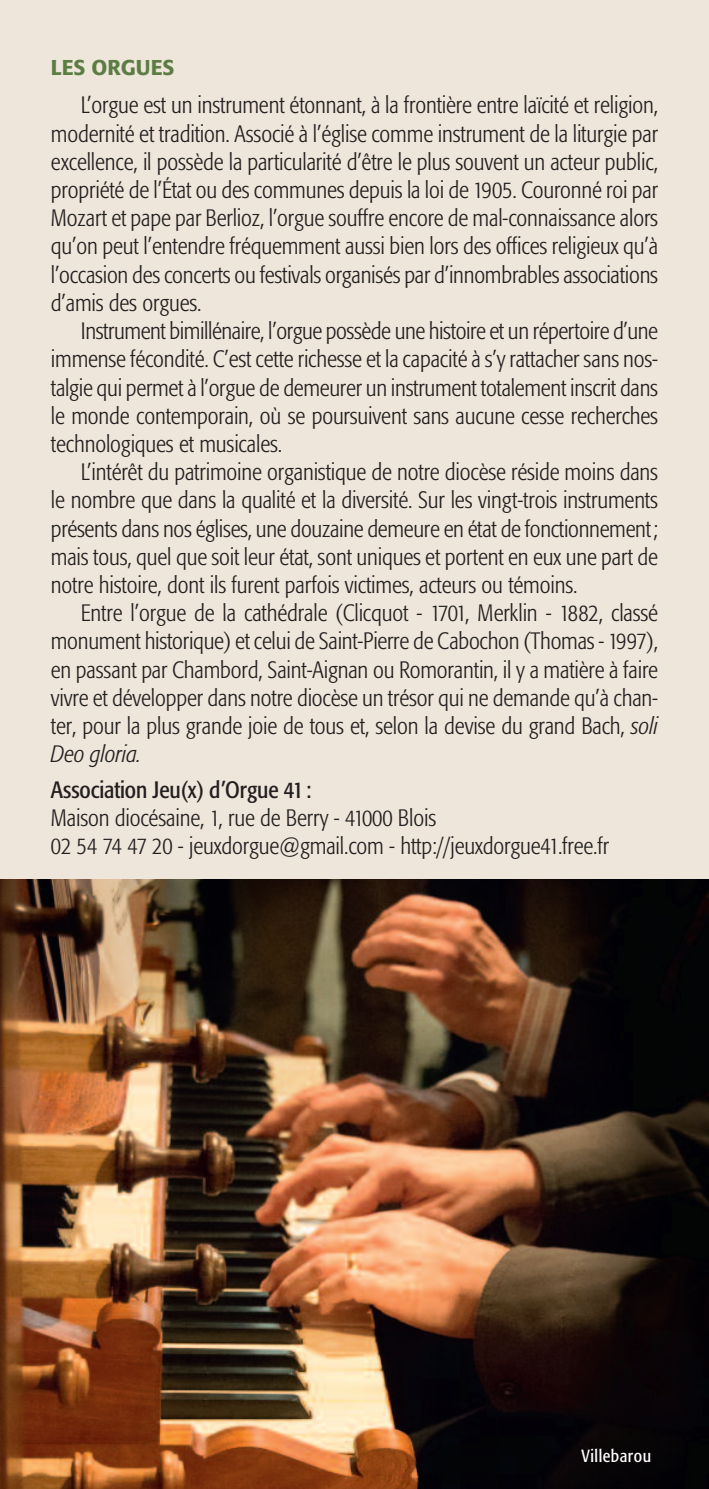
<style>
.page{position:relative;width:709px;height:1489px;background:#fff}
.page>*{position:absolute;margin:0;border:0;box-sizing:border-box;transform-origin:0 0}
.t1{font:300 condensed 23.5px/28.2px "Formata";letter-spacing:-.005em;color:#231f20;text-align:justify}
.t2{font:condensed 23.5px "Formata";letter-spacing:-.005em;color:#231f20}
.t3{font:500 21.25px "Formata";color:#5b7c42}
.t4{font:condensed 17.5px "Formata";letter-spacing:.025em;color:#fff}
.s1{font-style:italic}
</style>
<div class="page">
<div style="left:0;top:0;width:709px;height:1488px;background:#eee6da"></div>
<img style="left:0;top:879px;width:709px;height:609px">
<p class="t3" style="left:51px;top:58px;width:125px">LES ORGUES</p>
<p class="t1" style="left:51px;top:93px;width:608px;text-indent:30px">L’orgue est un instrument étonnant, à la frontière entre laïcité et religion, modernité et tradition. Associé à l’église comme instrument de la liturgie par excellence, il possède la particularité d’être le plus souvent un acteur public, propriété de l’État ou des communes depuis la loi de 1905. Couronné roi par Mozart et pape par Berlioz, l’orgue souffre encore de mal-connaissance alors qu’on peut l’entendre fréquemment aussi bien lors des offices religieux qu’à l’occasion des concerts ou festivals organisés par d’innombrables associations d’amis des orgues.</p>
<p class="t1" style="left:51px;top:318px;width:608px;text-indent:30px">Instrument bimillénaire, l’orgue possède une histoire et un répertoire d’une immense fécondité. C’est cette richesse et la capacité à s’y rattacher sans nos&shy;talgie qui permet à l’orgue de demeurer un instrument totalement inscrit dans le monde contemporain, où se poursuivent sans aucune cesse recherches technologiques et musicales.</p>
<p class="t1" style="left:51px;top:459px;width:608px;text-indent:30px">L’intérêt du patrimoine organistique de notre diocèse réside moins dans le nombre que dans la qualité et la diversité. Sur les vingt-trois instruments présents dans nos églises, une douzaine demeure en état de fonctionnement; mais tous, quel que soit leur état, sont uniques et portent en eux une part de notre histoire, dont ils furent parfois victimes, acteurs ou témoins.</p>
<p class="t1" style="left:51px;top:600px;width:608px;text-indent:30px">Entre l’orgue de la cathédrale (Clicquot - 1701, Merklin - 1882, classé monument historique) et celui de Saint-Pierre de Cabochon (Thomas - 1997), en passant par Chambord, Saint-Aignan ou Romorantin, il y a matière à faire vivre et développer dans notre diocèse un trésor qui ne demande qu’à chan&shy;ter, pour la plus grande joie de tous et, selon la devise du grand Bach, <span class="s1">soli Deo gloria.</span></p>
<p class="t2" style="left:51px;top:779px;width:262px">Association Jeu(x) d’Orgue 41:</p>
<p class="t1" style="left:51px;top:805px;width:560px">Maison diocésaine, 1, rue de Berry - 41000 Blois<br>02 54 74 47 20 - jeuxdorgue@gmail.com - http://jeuxdorgue41.free.fr</p>
<p class="t4" style="left:581px;top:1448px;width:71px">Villebarou</p>
</div>
